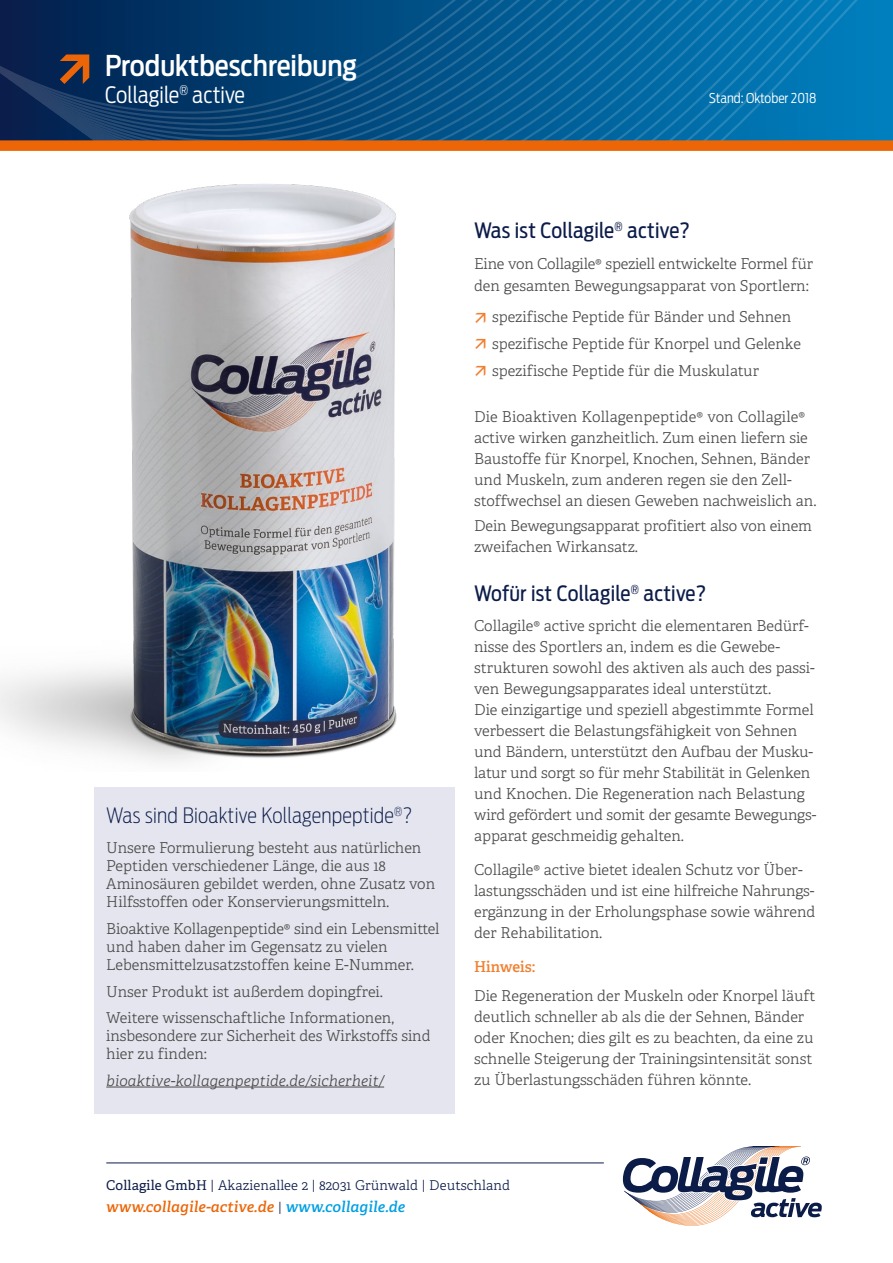
<style>
.page{position:relative;width:893px;height:1263px;background:#fff}
.page>*{position:absolute;margin:0;border:0;box-sizing:border-box;transform-origin:0 0}
.t1{font:500 28.5px "Antenna Cond";color:#fff}
.t2{font:300 22.5px "Antenna Cond";color:#fff}
.Copy{font:21px "Antenna Cond";letter-spacing:.01em;color:#0c1c49}
.Copy-2{font:200 21px "Antenna Cond";letter-spacing:.01em;color:#0c1c49}
.Copy-3{font:300 15px/21px "Adelle";color:#4a4a49}
.Copy-4{font:italic 600 15px "Adelle";letter-spacing:.01em;color:#ec6608}
.Copy-5{font:italic 300 15px "Adelle";letter-spacing:.01em;color:#4a4a49}
.Copy-6{font:600 15px "Adelle";color:#f08031}
.Copy-7{font:300 13.5px "Adelle";letter-spacing:.01em;color:#0c1c49}
.t3{font:300 13.5px "Antenna Cond";color:#fff}
.s1{font-weight:400}
.s2{font-weight:300;font-style:normal;font-size:13.5px;color:#0c1c49}
.s3{color:#009fe3}
</style>
<div class="page">
<img style="left:0;top:184px;width:396px;height:579px">
<svg style="left:145px;top:0;width:748px;height:138px;background:#076198"></svg>
<svg style="left:145px;top:0;width:745px;height:132px;background:#0567a0"></svg>
<svg style="left:145px;top:0;width:732px;height:126px;background:#0567a0"></svg>
<svg style="left:145px;top:0;width:719px;height:121px;background:#06659d"></svg>
<svg style="left:0;top:0;width:852px;height:115px;background:#05568c"></svg>
<svg style="left:0;top:47px;width:145px;height:93px;background:#142f57"></svg>
<hr style="left:106px;top:1163px;width:498px;height:1px;background:#0c1c49">
<svg style="left:622px;top:1146px;width:200px;height:80px"></svg>
<div style="left:94px;top:787px;width:361px;height:326px;background:#e4e5ef"></div>
<hr style="left:106px;top:1087px;width:278px;height:1px;background:#4a4a49">
<div style="left:0;top:140px;width:893px;height:11px;background:#ec6608"></div>
<p class="t1" style="left:105px;top:48px;width:253px">Produktbeschreibung</p>
<p class="t2" style="left:105px;top:81px;width:141px">Collagile<sup>®</sup> active</p>
<p class="t3" style="left:709px;top:90px;width:109px">Stand: Oktober 2018</p>
<p class="Copy-2" style="left:106px;top:802px;width:308px">Was sind Bioaktive Kollagenpeptide<sup>®</sup>?</p>
<p class="Copy-3" style="left:106px;top:839px;width:330px;line-height:18px">Unsere Formulierung besteht aus natürlichen Peptiden verschiedener Länge, die aus 18<br>Aminosäuren gebildet werden, ohne Zusatz von Hilfsstoffen oder Konservierungsmitteln.</p>
<p class="Copy-3" style="left:106px;top:920px;width:335px;line-height:18px">Bioaktive Kollagenpeptide® sind ein Lebensmittel und haben daher im Gegensatz zu vielen<br>Lebensmittelzusatzstoffen keine E-Nummer.</p>
<p class="Copy-3" style="left:106px;top:981px;width:278px">Unser Produkt ist außerdem dopingfrei.</p>
<p class="Copy-3" style="left:106px;top:1009px;width:326px;line-height:18px">Weitere wissenschaftliche Informationen, insbesondere zur Sicherheit des Wirkstoffs sind hier zu finden:</p>
<p class="Copy-5" style="left:106px;top:1071px;width:279px">bioaktive-kollagenpeptide.de/sicherheit/</p>
<p class="Copy" style="left:474px;top:217px;width:217px">Was ist Collagile<sup>®</sup> active?</p>
<p class="Copy-3" style="left:474px;top:252px;width:341px;line-height:22.5px">Eine von Collagile® speziell entwickelte Formel für den gesamten Bewegungsapparat von Sportlern:</p>
<p class="Copy-3" style="left:492px;top:307px;width:301px">spezifische Peptide für Bänder und Sehnen</p>
<p class="Copy-3" style="left:492px;top:333px;width:310px">spezifische Peptide für Knorpel und Gelenke</p>
<p class="Copy-3" style="left:492px;top:360px;width:268px">spezifische Peptide für die Muskulatur</p>
<p class="Copy-3" style="left:474px;top:407px;width:344px">Die Bioaktiven Kollagenpeptide® von Collagile® active wirken ganzheitlich. Zum einen liefern sie Baustoffe für Knorpel, Knochen, Sehnen, Bänder und Muskeln, zum anderen regen sie den Zell&shy;stoffwechsel an diesen Geweben nachweislich an.</p>
<p class="Copy-3" style="left:474px;top:516px;width:339px">Dein Bewegungsapparat profitiert also von einem zweifachen Wirkansatz.</p>
<p class="Copy" style="left:474px;top:581px;width:234px">Wofür ist Collagile<sup>®</sup> active?</p>
<p class="Copy-3" style="left:474px;top:615px;width:343px">Collagile® active spricht die elementaren Bedürf&shy;nisse des Sportlers an, indem es die Gewebe&shy;strukturen sowohl des aktiven als auch des passi&shy;ven Bewegungsapparates ideal unterstützt.<br>Die einzigartige und speziell abgestimmte Formel verbessert die Belastungsfähigkeit von Sehnen und Bändern, unterstützt den Aufbau der Musku&shy;latur und sorgt so für mehr Stabilität in Gelenken und Knochen. Die Regeneration nach Belastung wird gefördert und somit der gesamte Bewegungs&shy;apparat geschmeidig gehalten.</p>
<p class="Copy-3" style="left:474px;top:859px;width:343px">Collagile® active bietet idealen Schutz vor Über&shy;lastungsschäden und ist eine hilfreiche Nahrungs&shy;ergänzung in der Erholungsphase sowie während der Rehabilitation.</p>
<p class="Copy-6" style="left:474px;top:957px;width:63px">Hinweis:</p>
<p class="Copy-3" style="left:474px;top:985px;width:343px">Die Regeneration der Muskeln oder Knorpel läuft deutlich schneller ab als die der Sehnen, Bänder oder Knochen; dies gilt es zu beachten, da eine zu schnelle Steigerung der Trainingsintensität sonst zu Überlastungsschäden führen könnte.</p>
<p class="Copy-7" style="left:106px;top:1177px;width:405px"><span class="s1">Collagile GmbH</span> | Akazienallee 2 | 82031 Grünwald | Deutschland</p>
<p class="Copy-4" style="left:106px;top:1197px;width:300px">www.collagile-active.de <span class="s2">|</span> <span class="s3">www.collagile.de</span></p>
</div>
